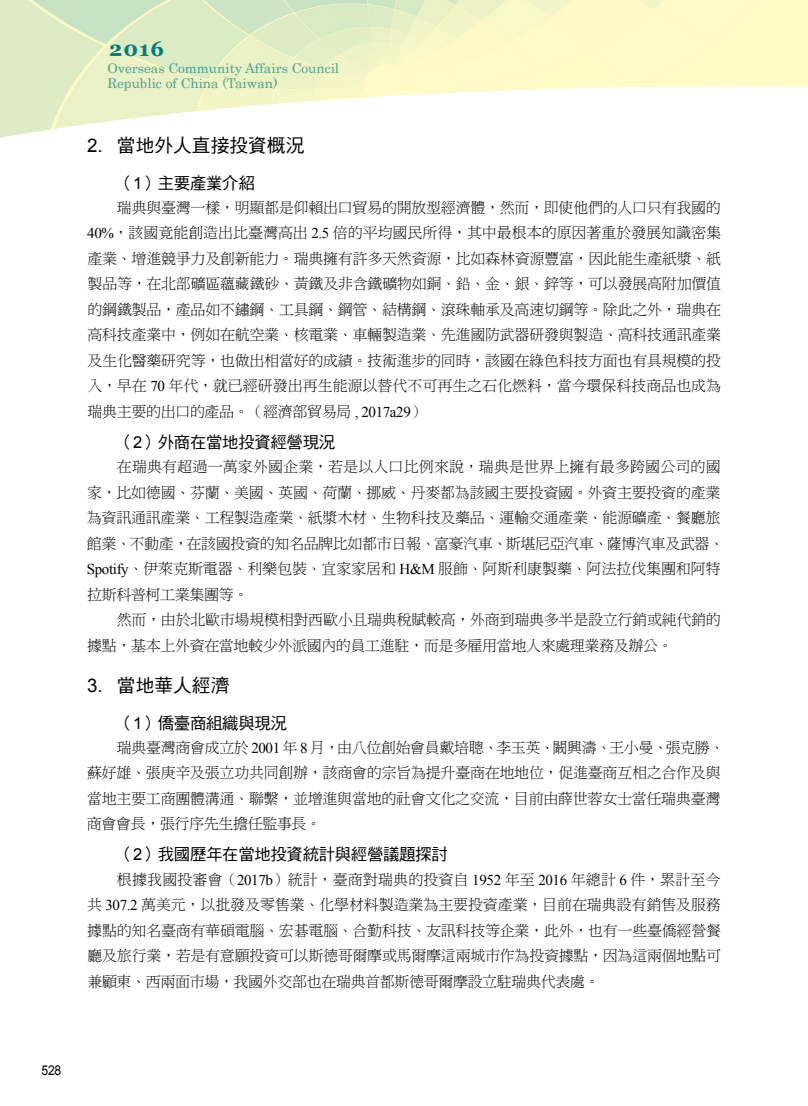
<style>
.page{position:relative;width:808px;height:1106px;background:#fff}
.page>*{position:absolute;margin:0;border:0;box-sizing:border-box;transform-origin:0 0}
.t1{font:700 21px "Vani";color:#007d7b}
.t2{font:18.75px "DF Hei Std W5";color:#000}
.t3{font:16.5px "DF Hei Std W5";letter-spacing:-.025em;color:#000}
.t4{font:15px/25.5px "DF Ming Std W3";letter-spacing:-.02em;color:#000}
.t5{font:13.5px/15px "Century";color:#007d7b}
.t6{font:13.5px "Arial";color:#000;scale:.9 1}
.s1{font-family:"Arial"}
.s2{font-family:"Times New Roman"}
</style>
<div class="page">
<h1 class="t1" style="left:109px;top:37px;width:56px">2016</h1>
<p class="t5" style="left:107px;top:60px;width:233px">Overseas Community Affairs Council<br>Republic of China (Taiwan)</p>
<p class="t2" style="left:87px;top:135px;width:219px"><span class="s1">2.</span> 當地外人直接投資概況</p>
<p class="t3" style="left:117px;top:174px;width:139px">（<span class="s1">1</span>）主要產業介紹</p>
<p class="t4" style="left:87px;top:194px;width:635px;text-align:justify;text-indent:30px">瑞典與臺灣一樣，明顯都是仰賴出口貿易的開放型經濟體，然而，即使他們的人口只有我國的<span class="s2">40%</span>，該國竟能創造出比臺灣高出 <span class="s2">2.5</span> 倍的平均國民所得，其中最根本的原因著重於發展知識密集產業、增進競爭力及創新能力。瑞典擁有許多天然資源，比如森林資源豐富，因此能生產紙漿、紙製品等，在北部礦區蘊藏鐵砂、黃鐵及非含鐵礦物如銅、鉛、金、銀、鋅等，可以發展高附加價值的鋼鐵製品，產品如不鏽鋼、工具鋼、鋼管、結構鋼、滾珠軸承及高速切鋼等。除此之外，瑞典在高科技產業中，例如在航空業、核電業、車輛製造業、先進國防武器研發與製造、高科技通訊產業及生化醫藥研究等，也做出相當好的成績。技術進步的同時，該國在綠色科技方面也有具規模的投入，早在 <span class="s2">70</span> 年代，就已經研發出再生能源以替代不可再生之石化燃料，當今環保科技商品也成為瑞典主要的出口的產品。（經濟部貿易局 <span class="s2">, 2017a29</span>）</p>
<p class="t3" style="left:117px;top:433px;width:220px">（<span class="s1">2</span>）外商在當地投資經營現況</p>
<p class="t4" style="left:87px;top:454px;width:639px;text-indent:30px">在瑞典有超過一萬家外國企業，若是以人口比例來說，瑞典是世界上擁有最多跨國公司的國家，比如德國、芬蘭、美國、英國、荷蘭、挪威、丹麥都為該國主要投資國。外資主要投資的產業為資訊通訊產業、工程製造產業、紙漿木材、生物科技及藥品、運輸交通產業、能源礦產、餐廳旅館業、不動產，在該國投資的知名品牌比如都市日報、富豪汽車、斯堪尼亞汽車、薩博汽車及武器、<span class="s2">Spotify</span>、伊萊克斯電器、利樂包裝、宜家家居和 <span class="s2">H&amp;M</span> 服飾、阿斯利康製藥、阿法拉伐集團和阿特拉斯科普柯工業集團等。</p>
<p class="t4" style="left:87px;top:607px;width:635px;text-indent:30px">然而，由於北歐市場規模相對西歐小且瑞典稅賦較高，外商到瑞典多半是設立行銷或純代銷的據點，基本上外資在當地較少外派國內的員工進駐，而是多雇用當地人來處理業務及辦公。</p>
<p class="t2" style="left:87px;top:675px;width:144px"><span class="s1">3.</span> 當地華人經濟</p>
<p class="t3" style="left:117px;top:713px;width:172px">（<span class="s1">1</span>）僑臺商組織與現況</p>
<p class="t4" style="left:87px;top:734px;width:639px;text-indent:30px">瑞典臺灣商會成立於 <span class="s2">2001</span> 年 <span class="s2">8</span> 月，由八位創始會員戴培聰、李玉英、闞興濤、王小曼、張克勝、蘇好雄、張庚辛及張立功共同創辦，該商會的宗旨為提升臺商在地地位，促進臺商互相之合作及與當地主要工商團體溝通、聯繫，並增進與當地的社會文化之交流，目前由薛世蓉女士當任瑞典臺灣商會會長，張行序先生擔任監事長。</p>
<p class="t3" style="left:117px;top:845px;width:332px">（<span class="s1">2</span>）我國歷年在當地投資統計與經營議題探討</p>
<p class="t4" style="left:87px;top:866px;width:635px;text-align:justify;text-indent:30px">根據我國投審會（<span class="s2">2017b</span>）統計，臺商對瑞典的投資自 <span class="s2">1952</span> 年至 <span class="s2">2016</span> 年總計 <span class="s2">6</span> 件，累計至今共 <span class="s2">307.2</span> 萬美元，以批發及零售業、化學材料製造業為主要投資產業，目前在瑞典設有銷售及服務據點的知名臺商有華碩電腦、宏碁電腦、合勤科技、友訊科技等企業，此外，也有一些臺僑經營餐廳及旅行業，若是有意願投資可以斯德哥爾摩或馬爾摩這兩城市作為投資據點，因為這兩個地點可兼顧東、西兩面市場，我國外交部也在瑞典首都斯德哥爾摩設立駐瑞典代表處。</p>
<p class="t6" style="left:42px;top:1061px;width:23px">528</p>
</div>
